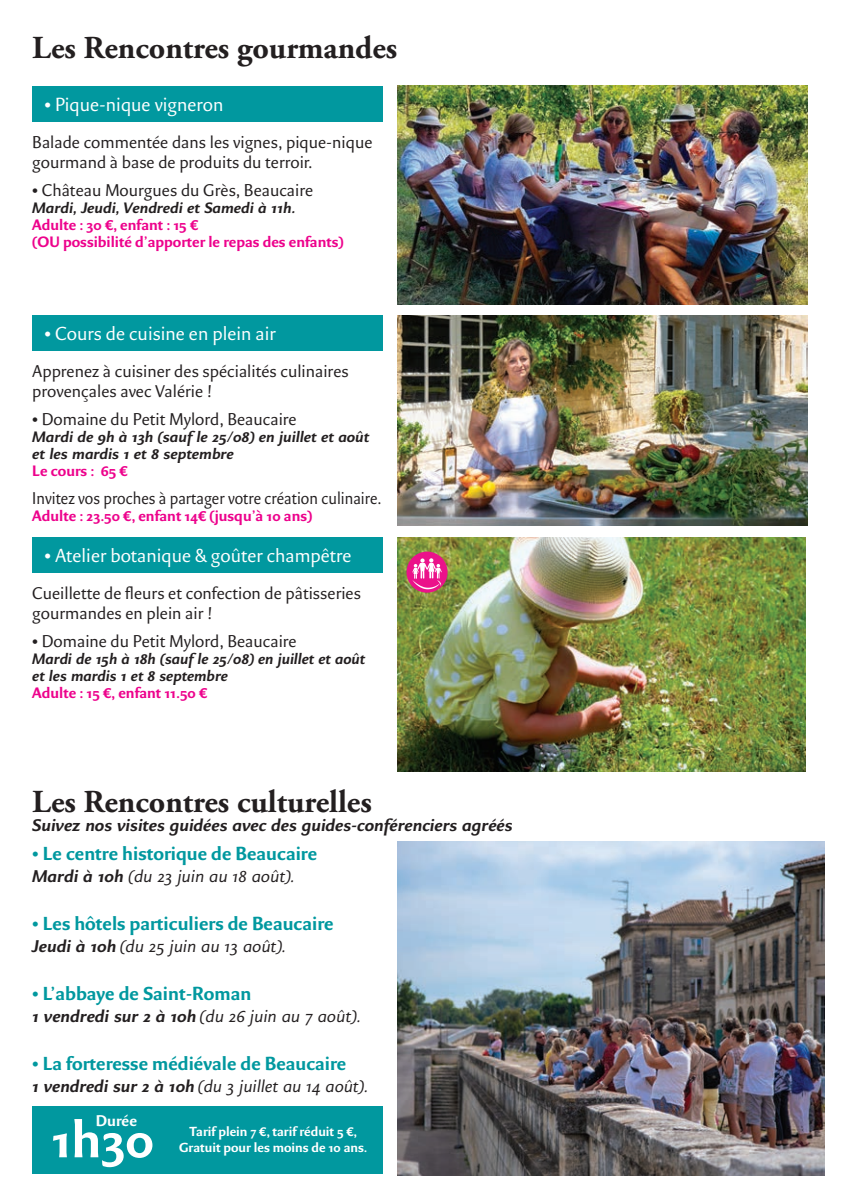
<style>
.page{position:relative;width:842px;height:1191px;background:#fff}
.page>*{position:absolute;margin:0;border:0;box-sizing:border-box;transform-origin:0 0}
.t1{font:700 55px "Eva";color:#fff}
.t2{font:700 32px "Adobe Garamond Pro";color:#231f20}
.t3{font:700 20px "Eva";color:#01989f}
.t4{font:20px "Eva Blond";color:#fff}
.t5{font:18px "Eva Blond";color:#231f20}
.t6{font:italic 18px "Eva Blond";color:#231f20}
.t7{font:italic 700 18px "Eva";color:#231f20}
.t8{font:18px "Eva Blond";color:#231f20;scale:.92 1}
.t9{font:700 16.4px "Eva";color:#fff}
.t10{font:italic 700 16px "Eva";color:#231f20}
.t11{font:700 16px "Eva";color:#ed028c}
.t12{font:700 14px "Eva";color:#fff}
.s1{font-family:"Eva";font-weight:700}
</style>
<div class="page">
<div style="left:32px;top:86px;width:351px;height:36px;background:#01989f"></div>
<div style="left:32px;top:316px;width:351px;height:35px;background:#01989f"></div>
<div style="left:32px;top:537px;width:351px;height:36px;background:#01989f"></div>
<img style="left:397px;top:86px;width:411px;height:218px">
<img style="left:397px;top:316px;width:411px;height:210px">
<img style="left:397px;top:537px;width:409px;height:234px">
<img style="left:397px;top:841px;width:428px;height:334px">
<div style="left:32px;top:1106px;width:351px;height:68px;background:#01989f"></div>
<svg style="left:406px;top:551px;width:42px;height:41px"></svg>
<svg style="left:412px;top:558px;width:30px;height:31px"></svg>
<p class="t2" style="left:32px;top:29px;width:367px">Les Rencontres gourmandes</p>
<p class="t4" style="left:44px;top:93px;width:181px">• Pique-nique vigneron</p>
<p class="t5" style="left:32px;top:131px;width:342px">Balade commentée dans les vignes, pique-nique</p>
<p class="t5" style="left:32px;top:151px;width:282px">gourmand à base de produits du terroir.</p>
<p class="t5" style="left:32px;top:179px;width:282px">• Château Mourgues du Grès, Beaucaire</p>
<p class="t10" style="left:32px;top:198px;width:265px">Mardi, Jeudi, Vendredi et Samedi à 11h.</p>
<p class="t11" style="left:32px;top:215px;width:167px">Adulte : 30 €, enfant : 15 €</p>
<p class="t11" style="left:32px;top:232px;width:313px">(OU possibilité d’apporter le repas des enfants)</p>
<p class="t4" style="left:44px;top:322px;width:233px">• Cours de cuisine en plein air</p>
<p class="t5" style="left:32px;top:361px;width:318px">Apprenez à cuisiner des spécialités culinaires</p>
<p class="t5" style="left:32px;top:381px;width:181px">provençales avec Valérie !</p>
<p class="t5" style="left:32px;top:409px;width:266px">• Domaine du Petit Mylord, Beaucaire</p>
<p class="t10" style="left:32px;top:428px;width:338px">Mardi de 9h à 13h (sauf le 25/08) en juillet et août</p>
<p class="t10" style="left:32px;top:445px;width:203px">et les mardis 1 et 8 septembre</p>
<p class="t11" style="left:32px;top:461px;width:97px">Le cours : 65 €</p>
<p class="t8" style="left:32px;top:488px;width:381px">Invitez vos proches à partager votre création culinaire.</p>
<p class="t11" style="left:32px;top:506px;width:282px">Adulte : 23.50 €, enfant 14€ (jusqu’à 10 ans)</p>
<p class="t4" style="left:44px;top:544px;width:309px">• Atelier botanique &amp; goûter champêtre</p>
<p class="t5" style="left:32px;top:583px;width:330px">Cueillette de fleurs et confection de pâtisseries</p>
<p class="t5" style="left:32px;top:603px;width:181px">gourmandes en plein air !</p>
<p class="t5" style="left:32px;top:631px;width:266px">• Domaine du Petit Mylord, Beaucaire</p>
<p class="t10" style="left:32px;top:649px;width:334px">Mardi de 15h à 18h (sauf le 25/08) en juillet et août</p>
<p class="t10" style="left:32px;top:666px;width:197px">et les mardis 1 et 8 septembre</p>
<p class="t11" style="left:32px;top:683px;width:176px">Adulte : 15 €, enfant 11.50 €</p>
<p class="t2" style="left:32px;top:782px;width:341px">Les Rencontres culturelles</p>
<p class="t3" style="left:32px;top:841px;width:286px">• Le centre historique de Beaucaire</p>
<p class="t6" style="left:32px;top:865px;width:264px"><span class="s1">Mardi à 10h</span> (du 23 juin au 18 août).</p>
<p class="t3" style="left:32px;top:911px;width:303px">• Les hôtels particuliers de Beaucaire</p>
<p class="t6" style="left:32px;top:935px;width:255px"><span class="s1">Jeudi à 10h</span> (du 25 juin au 13 août).</p>
<p class="t3" style="left:32px;top:981px;width:221px">• L’abbaye de Saint-Roman</p>
<p class="t6" style="left:32px;top:1005px;width:330px"><span class="s1">1 vendredi sur 2 à 10h</span> (du 26 juin au 7 août).</p>
<p class="t3" style="left:32px;top:1051px;width:316px">• La forteresse médiévale de Beaucaire</p>
<p class="t6" style="left:32px;top:1075px;width:337px"><span class="s1">1 vendredi sur 2 à 10h</span> (du 3 juillet au 14 août).</p>
<p class="t7" style="left:32px;top:814px;width:482px">Suivez nos visites guidées avec des guides-conférenciers agréés</p>
<p class="t9" style="left:96px;top:1110px;width:43px">Durée</p>
<p class="t1" style="left:51px;top:1106px;width:104px">1h30</p>
<p class="t12" style="left:189px;top:1122px;width:169px">Tarif plein 7 €, tarif réduit 5 €,</p>
<p class="t12" style="left:179px;top:1139px;width:190px">Gratuit pour les moins de 10 ans.</p>
</div>
